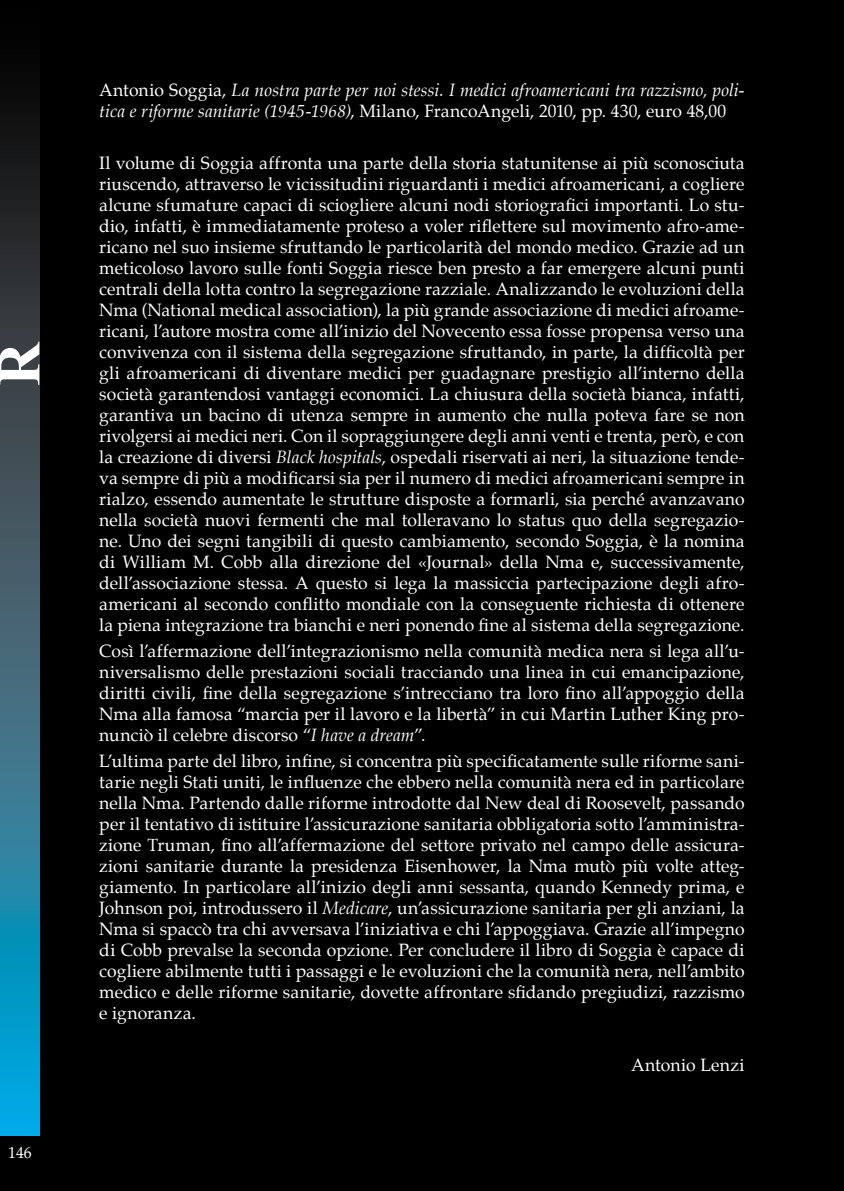
<style>
.page{position:relative;width:844px;height:1191px;background:#fff}
.page>*{position:absolute;margin:0;border:0;box-sizing:border-box;transform-origin:0 0}
.t1{font:17.5px/21px "Palatino";letter-spacing:.01em;color:#fff;text-align:justify}
.t2{font:italic 17.5px/21px "Palatino";letter-spacing:.005em;color:#fff}
.t3{font:15.75px "Palatino";color:#fff}
.s1{font-style:normal}
.s2{font-style:italic}
</style>
<div class="page">
<div style="left:0;top:0;width:843px;height:1191px;background:#000"></div>
<svg style="left:0;top:86px;width:39px;height:1050px;background:#2a6276"></svg>
<svg style="left:0;top:342px;width:39px;height:43px;background:#989c9f"></svg>
<p class="t3" style="left:8px;top:1139px;width:25px">146</p>
<p class="t2" style="left:99px;top:80px;width:646px"><span class="s1">Antonio Soggia,</span> La nostra parte per noi stessi. I medici afroamericani tra razzismo, poli&shy;tica e riforme sanitarie (1945-1968)<span class="s1">, Milano, FrancoAngeli, 2010, pp. 430, euro 48,00</span></p>
<p class="t1" style="left:99px;top:153px;width:646px">Il volume di Soggia affronta una parte della storia statunitense ai più sconosciuta riuscendo, attraverso le vicissitudini riguardanti i medici afroamericani, a cogliere alcune sfumature capaci di sciogliere alcuni nodi storiografici importanti. Lo stu&shy;dio, infatti, è immediatamente proteso a voler riflettere sul movimento afro-ame&shy;ricano nel suo insieme sfruttando le particolarità del mondo medico. Grazie ad un meticoloso lavoro sulle fonti Soggia riesce ben presto a far emergere alcuni punti centrali della lotta contro la segregazione razziale. Analizzando le evoluzioni della Nma (National medical association), la più grande associazione di medici afroame&shy;ricani, l’autore mostra come all’inizio del Novecento essa fosse propensa verso una convivenza con il sistema della segregazione sfruttando, in parte, la difficoltà per gli afroamericani di diventare medici per guadagnare prestigio all’interno della società garantendosi vantaggi economici. La chiusura della società bianca, infatti, garantiva un bacino di utenza sempre in aumento che nulla poteva fare se non rivolgersi ai medici neri. Con il sopraggiungere degli anni venti e trenta, però, e con la creazione di diversi <span class="s2">Black hospitals</span>, ospedali riservati ai neri, la situazione tende&shy;va sempre di più a modificarsi sia per il numero di medici afroamericani sempre in rialzo, essendo aumentate le strutture disposte a formarli, sia perché avanzavano nella società nuovi fermenti che mal tolleravano lo status quo della segregazio&shy;ne. Uno dei segni tangibili di questo cambiamento, secondo Soggia, è la nomina di William M. Cobb alla direzione del «Journal» della Nma e, successivamente, dell’associazione stessa. A questo si lega la massiccia partecipazione degli afro&shy;americani al secondo conflitto mondiale con la conseguente richiesta di ottenere la piena integrazione tra bianchi e neri ponendo fine al sistema della segregazione.</p>
<p class="t1" style="left:99px;top:641px;width:646px">Così l’affermazione dell’integrazionismo nella comunità medica nera si lega all’u&shy;niversalismo delle prestazioni sociali tracciando una linea in cui emancipazione, diritti civili, fine della segregazione s’intrecciano tra loro fino all’appoggio della Nma alla famosa “marcia per il lavoro e la libertà” in cui Martin Luther King pro&shy;nunciò il celebre discorso “<span class="s2">I have a dream</span>”.</p>
<p class="t1" style="left:99px;top:751px;width:646px">L’ultima parte del libro, infine, si concentra più specificatamente sulle riforme sani&shy;tarie negli Stati uniti, le influenze che ebbero nella comunità nera ed in particolare nella Nma. Partendo dalle riforme introdotte dal New deal di Roosevelt, passando per il tentativo di istituire l’assicurazione sanitaria obbligatoria sotto l’amministra&shy;zione Truman, fino all’affermazione del settore privato nel campo delle assicura&shy;zioni sanitarie durante la presidenza Eisenhower, la Nma mutò più volte atteg&shy;giamento. In particolare all’inizio degli anni sessanta, quando Kennedy prima, e Johnson poi, introdussero il <span class="s2">Medicare</span>, un’assicurazione sanitaria per gli anziani, la Nma si spaccò tra chi avversava l’iniziativa e chi l’appoggiava. Grazie all’impegno di Cobb prevalse la seconda opzione. Per concludere il libro di Soggia è capace di cogliere abilmente tutti i passaggi e le evoluzioni che la comunità nera, nell’ambito medico e delle riforme sanitarie, dovette affrontare sfidando pregiudizi, razzismo e ignoranza.</p>
<p class="t1" style="left:631px;top:1054px;width:115px">Antonio Lenzi</p>
</div>
